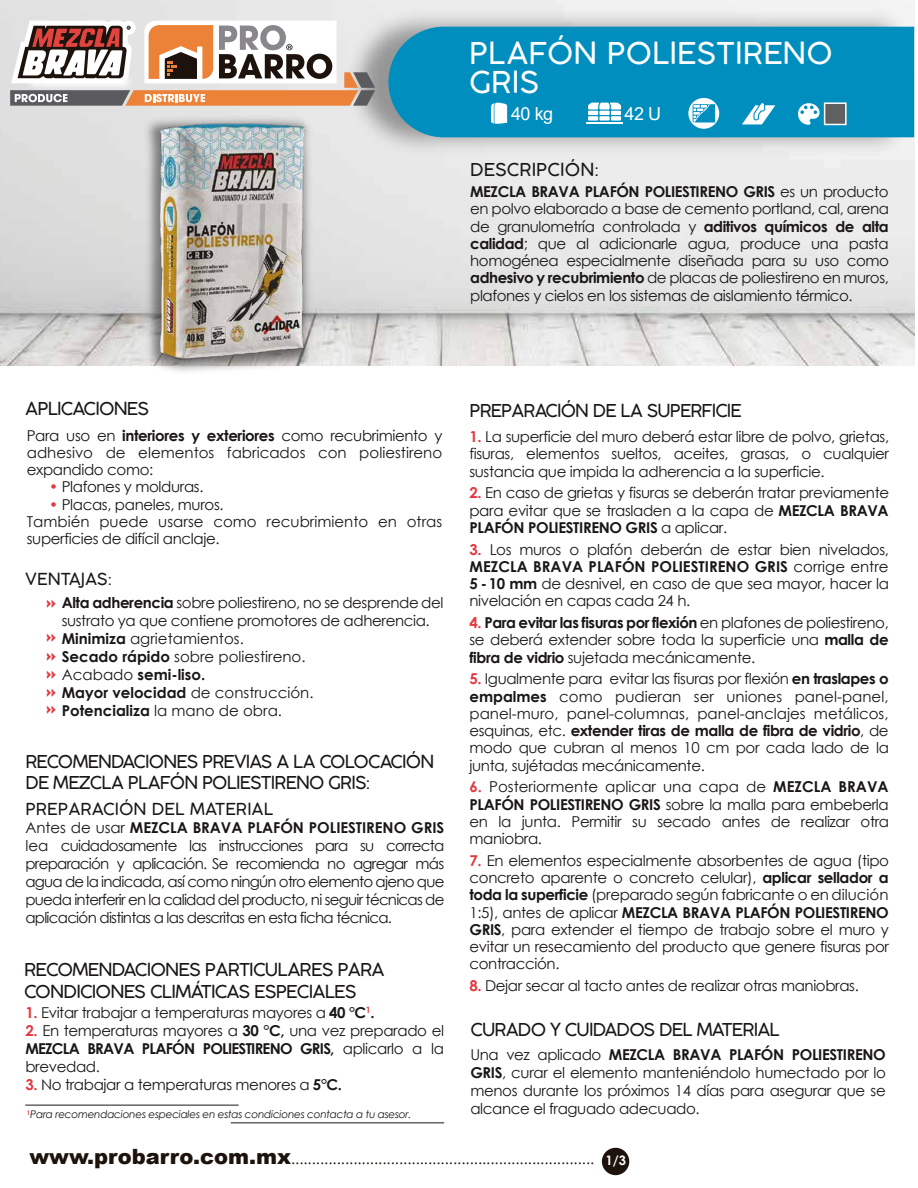
<style>
.page{position:relative;width:918px;height:1188px;background:#fff}
.page>*{position:absolute;margin:0;border:0;box-sizing:border-box;transform-origin:0 0}
.t1{font:300 30px/28.5px "Cocogoose";color:#fff}
.t2{font:18px "Arial";color:#fff}
.t3{font:300 17.7px/21.3px "Cocogoose";letter-spacing:-.05em;color:#1a1618}
.t4{font:300 17.7px "Cocogoose";color:#1a1618}
.t5{font:300 16.5px "Cocogoose";color:#1a1618}
.t6{font:15px/17.2px "Century Gothic";letter-spacing:-.025em;color:#1a1618;text-align:justify}
.t7{font:15px "Century Gothic";color:#1a1618}
.t8{font:15px "Century Gothic";color:#1e120d}
.t9{font:700 15px "Century Gothic";color:#1a1618}
.t10{font:900 15px "DIN";color:#e23940}
.t11{font:italic 10.5px "Century Gothic";letter-spacing:-.025em;color:#1a1618}
.s1{font-weight:700}
.s2{font-weight:700;color:#e23940}
.s3{font-family:"DIN";font-weight:900;color:#e23940}
.s4{font-weight:400}
.s5{font-family:"Arial";font-weight:900;font-size:21px}
</style>
<div class="page">
<img style="left:0;top:0;width:914px;height:366px">
<img style="left:337px;top:1px;width:577px;height:162px">
<div style="left:388px;top:27px;width:526px;height:110px;background:#008ebe"></div>
<div style="left:0;top:24px;width:112px;height:116px;background:#dfdfdf"></div>
<hr style="left:25px;top:1105px;width:214px;height:1px;background:#1a1618">
<hr style="left:231px;top:1123px;width:213px;height:1px;background:#1a1618">
<svg style="left:688px;top:98px;width:31px;height:31px"></svg>
<div style="left:824px;top:102px;width:23px;height:23px;background:#616060;border:2px solid #fff"></div>
<svg style="left:798px;top:103px;width:22px;height:22px"></svg>
<svg style="left:742px;top:103px;width:33px;height:21px"></svg>
<svg style="left:491px;top:102px;width:17px;height:22px"></svg>
<hr style="left:586px;top:122px;width:37px;height:2px;background:#fff">
<svg style="left:588px;top:103px;width:33px;height:7px"></svg>
<div style="left:588px;top:116px;width:10px;height:5px;background:#fff"></div>
<div style="left:599px;top:116px;width:11px;height:5px;background:#fff"></div>
<div style="left:611px;top:116px;width:10px;height:5px;background:#fff"></div>
<hr style="left:588px;top:111px;width:10px;height:4px;background:#fff">
<svg style="left:599px;top:111px;width:11px;height:4px"></svg>
<hr style="left:611px;top:111px;width:10px;height:4px;background:#fff">
<img style="left:112px;top:106px;width:232px;height:266px">
<img style="left:144px;top:114px;width:175px;height:252px">
<div style="left:602px;top:1148px;width:27px;height:27px;background:#1e120d;border-radius:50%"></div>
<svg style="left:10px;top:21px;width:365px;height:85px"></svg>
<h1 class="t1" style="left:469px;top:39px;width:365px">PLAFÓN POLIESTIRENO<br>GRIS</h1>
<p class="t2" style="left:511px;top:101px;width:44px">40 kg</p>
<p class="t2" style="left:624px;top:101px;width:38px">42 U</p>
<p class="t4" style="left:470px;top:157px;width:130px">DESCRIPCIÓN:</p>
<p class="t6" style="left:470px;top:183px;width:420px"><span class="s1">MEZCLA BRAVA PLAFÓN POLIESTIRENO GRIS</span> es un producto en polvo elaborado a base de cemento portland, cal, arena de granulometría controlada y <span class="s1">aditivos químicos de alta calidad</span>; que al adicionarle agua, produce una pasta homogénea especialmente diseñada para su uso como <span class="s1">adhesivo y recubrimiento</span> de placas de poliestireno en muros, plafones y cielos en los sistemas de aislamiento térmico.</p>
<p class="t3" style="left:25px;top:398px;width:125px">APLICACIONES</p>
<p class="t6" style="left:27px;top:426px;width:417px">Para uso en <span class="s1">interiores y exteriores</span> como recubrimiento y adhesivo de elementos fabricados con poliestireno expandido como:</p>
<p class="t6" style="left:49px;top:478px;width:156px"><span class="s2">•</span> Plafones y molduras.</p>
<p class="t6" style="left:27px;top:495px;width:417px;text-align:left;text-indent:23px"><span class="s2">•</span> Placas, paneles, muros.<br>También puede usarse como recubrimiento en otras superficies de difícil anclaje.</p>
<p class="t5" style="left:25px;top:567px;width:88px">VENTAJAS:</p>
<p class="t6" style="left:46px;top:594px;width:399px"><span class="s3">»</span> <span class="s1">Alta adherencia</span> sobre poliestireno, no se desprende del</p>
<p class="t6" style="left:62px;top:612px;width:370px">sustrato ya que contiene promotores de adherencia.</p>
<p class="t7" style="left:62px;top:628px;width:184px"><span class="s1">Minimiza</span> agrietamientos.</p>
<p class="t7" style="left:46px;top:646px;width:261px"><span class="s3">»</span> <span class="s1">Secado rápido</span> sobre poliestireno.</p>
<p class="t9" style="left:46px;top:663px;width:161px"><span class="s3">»</span> <span class="s4">Acabado</span> semi-liso.</p>
<p class="t7" style="left:46px;top:682px;width:269px"><span class="s3">»</span> <span class="s1">Mayor velocidad</span> de construcción.</p>
<p class="t7" style="left:46px;top:700px;width:237px"><span class="s3">»</span> <span class="s1">Potencializa</span> la mano de obra.</p>
<p class="t10" style="left:46px;top:627px;width:12px">»</p>
<p class="t3" style="left:25px;top:751px;width:410px">RECOMENDACIONES PREVIAS A LA COLOCACIÓN<br>DE MEZCLA PLAFÓN POLIESTIRENO GRIS:</p>
<p class="t5" style="left:25px;top:797px;width:249px">PREPARACIÓN DEL MATERIAL</p>
<p class="t6" style="left:25px;top:818px;width:421px;line-height:18px">Antes de usar <span class="s1">MEZCLA BRAVA PLAFÓN POLIESTIRENO GRIS </span>lea cuidadosamente las instrucciones para su correcta preparación y aplicación. Se recomienda no agregar más agua de la indicada, así como ningún otro elemento ajeno que pueda interferir en la calidad del producto, ni seguir técnicas de aplicación distintas a las descritas en esta ficha técnica.</p>
<p class="t3" style="left:24px;top:959px;width:362px">RECOMENDACIONES PARTICULARES PARA<br>CONDICIONES CLIMÁTICAS ESPECIALES</p>
<p class="t6" style="left:25px;top:1004px;width:351px"><span class="s2">1.</span> Evitar trabajar a temperaturas mayores a <span class="s1">40 °C</span><sup>1</sup><span class="s1">.</span></p>
<p class="t6" style="left:25px;top:1021px;width:420px;line-height:18px"><span class="s2">2.</span> En temperaturas mayores a <span class="s1">30 °C,</span> una vez preparado el <span class="s1">MEZCLA BRAVA PLAFÓN POLIESTIRENO GRIS,</span> aplicarlo a la brevedad.</p>
<p class="t6" style="left:25px;top:1076px;width:318px"><span class="s2">3.</span> No trabajar a temperaturas menores a <span class="s1">5°C.</span></p>
<p class="t11" style="left:27px;top:1107px;width:386px"><sup>1</sup>Para recomendaciones especiales en estas condiciones contacta a tu asesor.</p>
<p class="t3" style="left:469px;top:399px;width:274px">PREPARACIÓN DE LA SUPERFICIE</p>
<p class="t6" style="left:469px;top:428px;width:421px"><span class="s2">1.</span> La superficie del muro deberá estar libre de polvo, grietas, fisuras, elementos sueltos, aceites, grasas, o cualquier sustancia que impida la adherencia a la superficie.</p>
<p class="t6" style="left:469px;top:484px;width:421px"><span class="s2">2.</span> En caso de grietas y fisuras se deberán tratar previamente para evitar que se trasladen a la capa de <span class="s1">MEZCLA BRAVA PLAFÓN POLIESTIRENO GRIS</span> a aplicar.</p>
<p class="t6" style="left:469px;top:540px;width:421px"><span class="s2">3.</span> Los muros o plafón deberán de estar bien nivelados, <span class="s1">MEZCLA BRAVA PLAFÓN POLIESTIRENO GRIS</span> corrige entre <span class="s1">5 -10 mm</span> de desnivel, en caso de que sea mayor, hacer la nivelación en capas cada 24 h.</p>
<p class="t6" style="left:469px;top:614px;width:421px"><span class="s2">4.</span> <span class="s1">Para evitar las fisuras por flexión</span> en plafones de poliestireno, se deberá extender sobre toda la superficie una <span class="s1">malla de fibra de vidrio</span> sujetada mecánicamente.</p>
<p class="t6" style="left:469px;top:670px;width:421px"><span class="s2">5.</span> Igualmente para evitar las fisuras por flexión <span class="s1">en traslapes o empalmes</span> como pudieran ser uniones panel-panel, panel-muro, panel-columnas, panel-anclajes metálicos, esquinas, etc. <span class="s1">extender tiras de malla de fibra de vidrio</span>, de modo que cubran al menos 10 cm por cada lado de la junta, sujétadas mecánicamente.</p>
<p class="t6" style="left:470px;top:778px;width:421px"><span class="s2">6.</span> Posteriormente aplicar una capa de <span class="s1">MEZCLA BRAVA PLAFÓN POLIESTIRENO GRIS</span> sobre la malla para embeberla en la junta. Permitir su secado antes de realizar otra maniobra.</p>
<p class="t6" style="left:469px;top:852px;width:421px"><span class="s2">7.</span> En elementos especialmente absorbentes de agua (tipo concreto aparente o concreto celular), <span class="s1">aplicar sellador a toda la superficie</span> (preparado según fabricante o en dilución 1:5), antes de aplicar <span class="s1">MEZCLA BRAVA PLAFÓN POLIESTIRENO GRIS</span>, para extender el tiempo de trabajo sobre el muro y evitar un resecamiento del producto que genere fisuras por contracción.</p>
<p class="t6" style="left:469px;top:977px;width:391px"><span class="s2">8.</span> Dejar secar al tacto antes de realizar otras maniobras.</p>
<p class="t3" style="left:470px;top:1019px;width:311px">CURADO Y CUIDADOS DEL MATERIAL</p>
<p class="t6" style="left:470px;top:1045px;width:417px;line-height:18px">Una vez aplicado <span class="s1">MEZCLA BRAVA PLAFÓN POLIESTIRENO GRIS</span>, curar el elemento manteniéndolo humectado por lo menos durante los próximos 14 días para asegurar que se alcance el fraguado adecuado.</p>
<p class="t8" style="left:29px;top:1148px;width:598px"><span class="s5">www.probarro.com.mx</span>......................................................................... <sub>1/3</sub></p>
</div>
